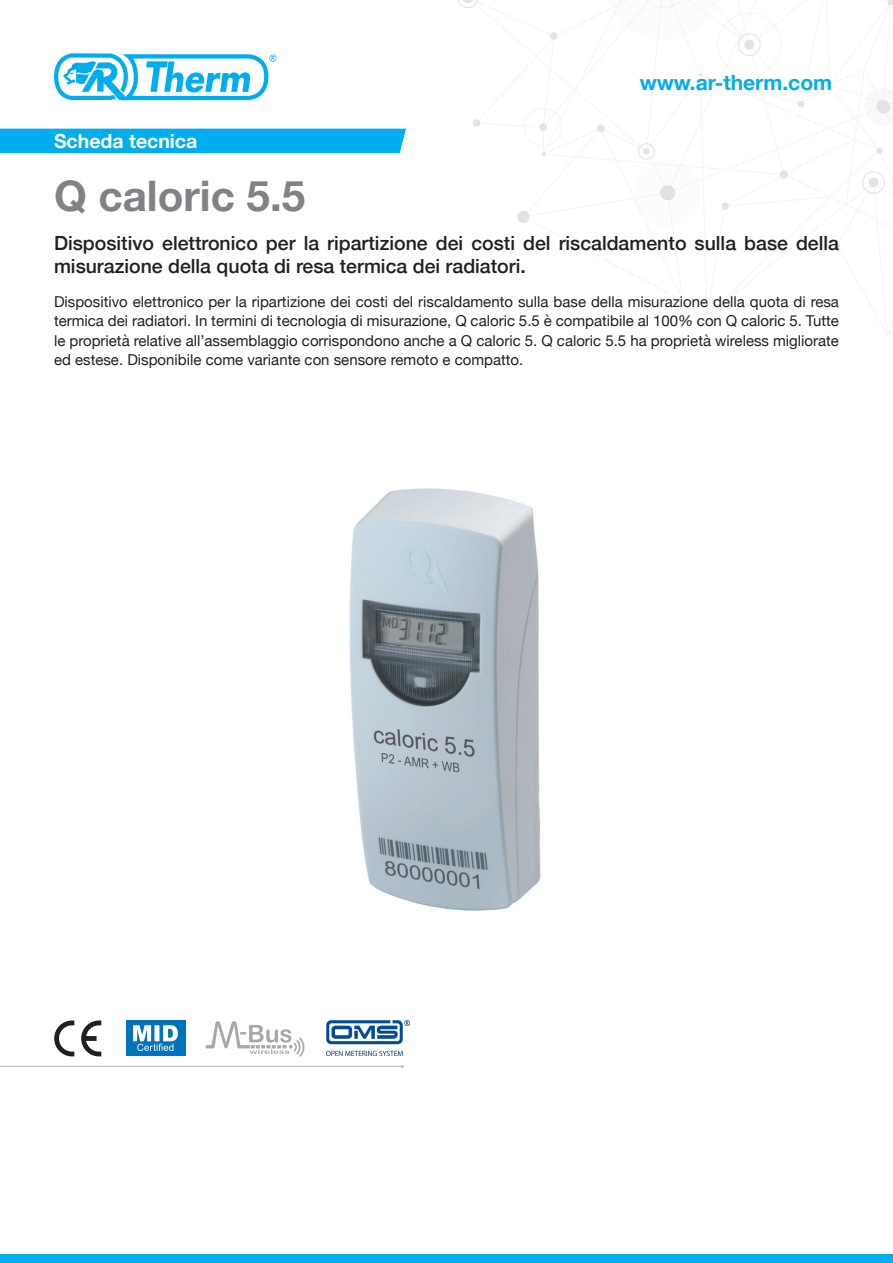
<style>
.page{position:relative;width:893px;height:1263px;background:#fff}
.page>*{position:absolute;margin:0;border:0;box-sizing:border-box;transform-origin:0 0}
.t1{font:700 42.15px "Helvetica Neue";color:#808285}
.t2{font:700 21px "Helvetica Neue";color:#00aeef}
.t3{font:500 19.5px/23.4px "Helvetica Neue";color:#231f20}
.t4{font:700 19.5px "Helvetica Neue";color:#fff}
.t5{font:15px/19.5px "Helvetica Neue";color:#231f20;text-align:justify}
</style>
<div class="page">
<svg style="left:457px;top:0;width:436px;height:248px"></svg>
<div style="left:0;top:1254px;width:893px;height:9px;background:#00aeef"></div>
<svg style="left:54px;top:53px;width:222px;height:48px"></svg>
<div style="left:0;top:129px;width:406px;height:24px;background:#00aeef"></div>
<hr style="left:0;top:1066px;width:402px;height:1px;background:#bcbdc0">
<svg style="left:54px;top:1020px;width:20px;height:36px"></svg>
<svg style="left:81px;top:1020px;width:20px;height:36px"></svg>
<div style="left:126px;top:1020px;width:59px;height:36px;background:#0073bc"></div>
<svg style="left:133px;top:1025px;width:45px;height:26px"></svg>
<img style="left:205px;top:1021px;width:100px;height:36px">
<img style="left:326px;top:1020px;width:83px;height:35px">
<img style="left:349px;top:488px;width:192px;height:423px">
<p class="t4" style="left:54px;top:125px;width:145px">Scheda tecnica</p>
<p class="t1" style="left:54px;top:163px;width:253px">Q caloric 5.5</p>
<h2 class="t2" style="left:640px;top:66px;width:194px">www.ar-therm.com</h2>
<p class="t3" style="left:54px;top:229px;width:786px">Dispositivo elettronico per la ripartizione dei costi del riscaldamento sulla base della misurazione della quota di resa termica dei radiatori.</p>
<p class="t5" style="left:54px;top:292px;width:786px">Dispositivo elettronico per la ripartizione dei costi del riscaldamento sulla base della misurazione della quota di resa termica dei radiatori. In termini di tecnologia di misurazione, Q caloric 5.5 è compatibile al 100% con Q caloric 5. Tutte le proprietà relative all’assemblaggio corrispondono anche a Q caloric 5. Q caloric 5.5 ha proprietà wireless migliorate ed estese. Disponibile come variante con sensore remoto e compatto.</p>
</div>
